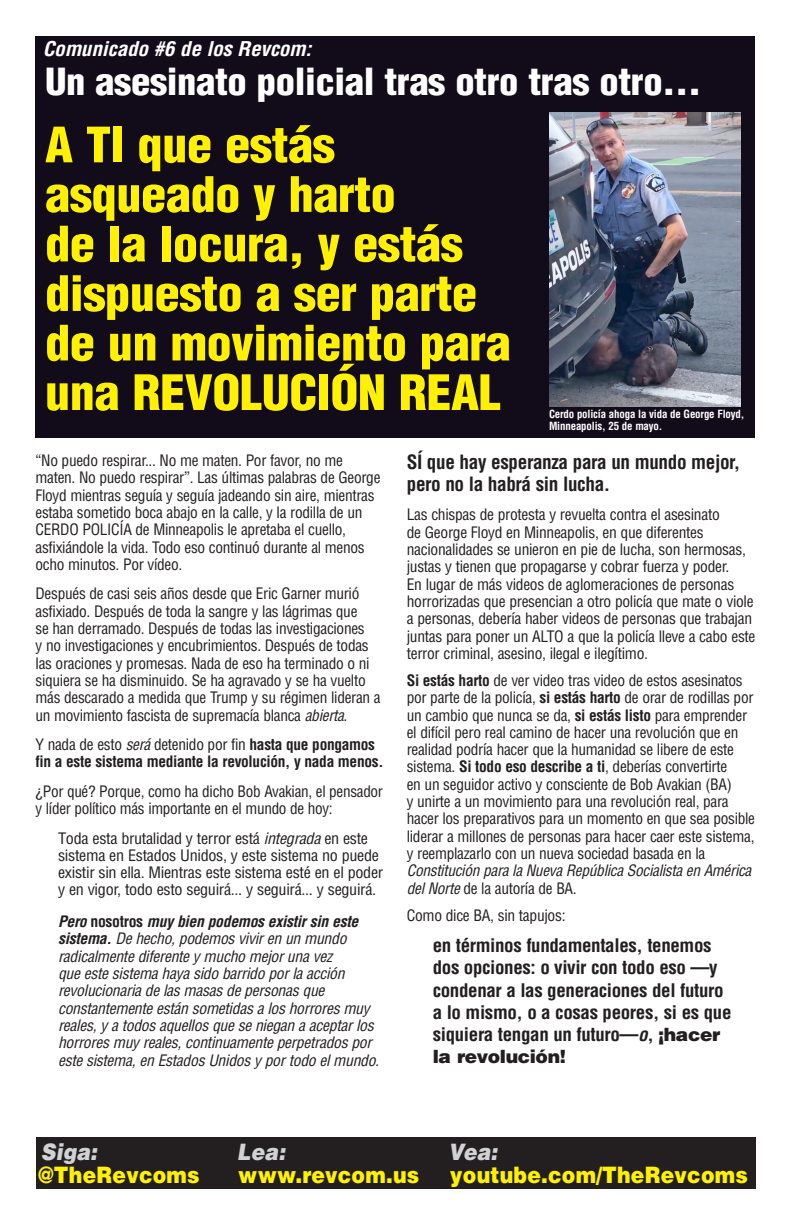
<style>
.page{position:relative;width:792px;height:1224px;background:#fff}
.page>*{position:absolute;margin:0;border:0;box-sizing:border-box;transform-origin:0 0}
.t1{font:900 condensed 47.6px/49.5px "Helvetica LT Std";letter-spacing:-.01em;color:#fff101;scale:1.06 1}
.t2{font:900 condensed 36.5px "Helvetica LT Std";letter-spacing:-.01em;color:#fff;scale:1.06 1}
.t3{font:900 22.7px "Helvetica LT Std";letter-spacing:.01em;color:#fff101;scale:.9 1}
.t4{font:italic 900 22.7px "Helvetica LT Std";letter-spacing:.01em;color:#d1d2d4;scale:.9 1}
.t5{font:italic 700 condensed 19.8px "Helvetica LT Std";letter-spacing:-.01em;color:#fff;scale:1.07 1}
.Bullet{font:700 condensed 19.2px/22.1px "Helvetica LT Std";letter-spacing:-.02em;color:#231f20}
.Bullet-2{font:700 condensed 18.3px/22.1px "Helvetica LT Std";letter-spacing:-.02em;color:#231f20;scale:1.04 1}
.Bullet-3{font:condensed 15.4px/17.3px "Helvetica LT Std";letter-spacing:-.02em;color:#231f20}
.Bullet-4{font:italic condensed 15.4px/17.3px "Helvetica LT Std";letter-spacing:-.02em;color:#231f20}
.Bullet-5{font:condensed 15.4px/17.3px "Helvetica LT Std";letter-spacing:-.02em;color:#231f20;scale:1.07 1}
.Bullet-6{font:700 condensed 15.4px/17.3px "Helvetica LT Std";letter-spacing:-.02em;color:#231f20}
.Bullet-7{font:700 condensed 11px/12px "Helvetica LT Std";letter-spacing:-.015em;color:#fff}
.s1{font-style:italic}
.s2{font-weight:400}
.s3{font-weight:400;font-style:italic}
.s4{font-weight:700}
.s5{font-weight:700;font-style:normal}
.s6{font-weight:900;font-stretch:normal}
</style>
<div class="page">
<div style="left:35px;top:36px;width:720px;height:402px;background:#120b19"></div>
<img style="left:549px;top:112px;width:191px;height:294px">
<div style="left:36px;top:1138px;width:720px;height:51px;background:#231f20"></div>
<p class="t5" style="left:43px;top:37px;width:253px">Comunicado #6 de los Revcom:</p>
<p class="t2" style="left:45px;top:59px;width:620px">Un asesinato policial tras otro tras otro…</p>
<p class="t1" style="left:45px;top:120px;width:441px">A TI que estás asqueado y harto<br>de la locura, y estás dispuesto a ser parte de un movimiento para una REVOLUCIÓN REAL</p>
<p class="Bullet-7" style="left:549px;top:408px;width:197px">Cerdo policía ahoga la vida de George Floyd,<br>Minneapolis, 25 de mayo.</p>
<p class="Bullet-3" style="left:36px;top:452px;width:346px">“No puedo respirar... No me maten. Por favor, no me maten. No puedo respirar”. Las últimas palabras de George Floyd mientras seguía y seguía jadeando sin aire, mientras estaba sometido boca abajo en la calle, y la rodilla de un CERDO POLICÍA de Minneapolis le apretaba el cuello, asfixiándole la vida. Todo eso continuó durante al menos ocho minutos. Por vídeo.</p>
<p class="Bullet-3" style="left:36px;top:585px;width:347px">Después de casi seis años desde que Eric Garner murió asfixiado. Después de toda la sangre y las lágrimas que<br>se han derramado. Después de todas las investigaciones<br>y no investigaciones y encubrimientos. Después de todas las oraciones y promesas. Nada de eso ha terminado o ni siquiera se ha disminuido. Se ha agravado y se ha vuelto más descarado a medida que Trump y su régimen lideran a un movimiento fascista de supremacía blanca <span class="s1">abierta</span>.</p>
<p class="Bullet-6" style="left:36px;top:736px;width:349px"><span class="s2">Y nada de esto</span> <span class="s3">será</span> <span class="s2">detenido por fin</span> hasta que pongamos fin a este sistema mediante la revolución, y nada menos.</p>
<p class="Bullet-3" style="left:36px;top:782px;width:349px">¿Por qué? Porque, como ha dicho Bob Avakian, el pensador y líder político más importante en el mundo de hoy:</p>
<p class="Bullet-5" style="left:58px;top:829px;width:305px">Toda esta brutalidad y terror está <span class="s1">integrada</span> en este sistema en Estados Unidos, y este sistema no puede existir sin ella. Mientras este sistema esté en el poder y en vigor, todo esto seguirá... y seguirá... y seguirá.</p>
<p class="Bullet-4" style="left:58px;top:913px;width:323px"><span class="s4">Pero</span> <span class="s5">nosotros</span> <span class="s4">muy bien podemos existir sin este sistema.</span> De hecho, podemos vivir en un mundo radicalmente diferente y mucho mejor una vez<br>que este sistema haya sido barrido por la acción revolucionaria de las masas de personas que constantemente están sometidas a los horrores muy reales, y a todos aquellos que se niegan a aceptar los horrores muy reales, continuamente perpetrados por este sistema, en Estados Unidos y por todo el mundo.</p>
<p class="Bullet" style="left:407px;top:451px;width:335px">SÍ que hay esperanza para un mundo mejor, pero no la habrá sin lucha.</p>
<p class="Bullet-3" style="left:407px;top:506px;width:350px">Las chispas de protesta y revuelta contra el asesinato<br>de George Floyd en Minneapolis, en que diferentes nacionalidades se unieron en pie de lucha, son hermosas, justas y tienen que propagarse y cobrar fuerza y poder.<br>En lugar de más videos de aglomeraciones de personas horrorizadas que presencian a otro policía que mate o viole a personas, debería haber videos de personas que trabajan juntas para poner un ALTO a que la policía lleve a cabo este terror criminal, asesino, ilegal e ilegítimo.</p>
<p class="Bullet-3" style="left:407px;top:672px;width:350px"><span class="s4">Si estás harto</span> de ver video tras video de estos asesinatos por parte de la policía, <span class="s4">si estás harto</span> de orar de rodillas por un cambio que nunca se da, <span class="s4">si estás listo</span> para emprender el difícil pero real camino de hacer una revolución que en realidad podría hacer que la humanidad se libere de este sistema. <span class="s4">Si todo eso describe a ti</span>, deberías convertirte<br>en un seguidor activo y consciente de Bob Avakian (BA)<br>y unirte a un movimiento para una revolución real, para hacer los preparativos para un momento en que sea posible liderar a millones de personas para hacer caer este sistema, y reemplazarlo con un nueva sociedad basada en la <span class="s1">Constitución para la Nueva República Socialista en América del Norte</span> de la autoría de BA.</p>
<p class="Bullet-3" style="left:407px;top:906px;width:160px">Como dice BA, sin tapujos:</p>
<p class="Bullet-2" style="left:433px;top:935px;width:289px">en términos fundamentales, tenemos dos opciones: o vivir con todo eso —y condenar a las generaciones del futuro a lo mismo, o a cosas peores, si es que siquiera tengan un futuro—<span class="s1">o</span>, <span class="s6">¡hacer la revolución!</span></p>
<p class="t4" style="left:41px;top:1137px;width:64px">Siga:</p>
<p class="t4" style="left:237px;top:1137px;width:55px">Lea:</p>
<p class="t4" style="left:448px;top:1137px;width:56px">Vea:</p>
<p class="t3" style="left:39px;top:1160px;width:180px">@TheRevcoms</p>
<p class="t3" style="left:238px;top:1160px;width:203px">www.revcom.us</p>
<p class="t3" style="left:450px;top:1160px;width:332px">youtube.com/TheRevcoms</p>
</div>
